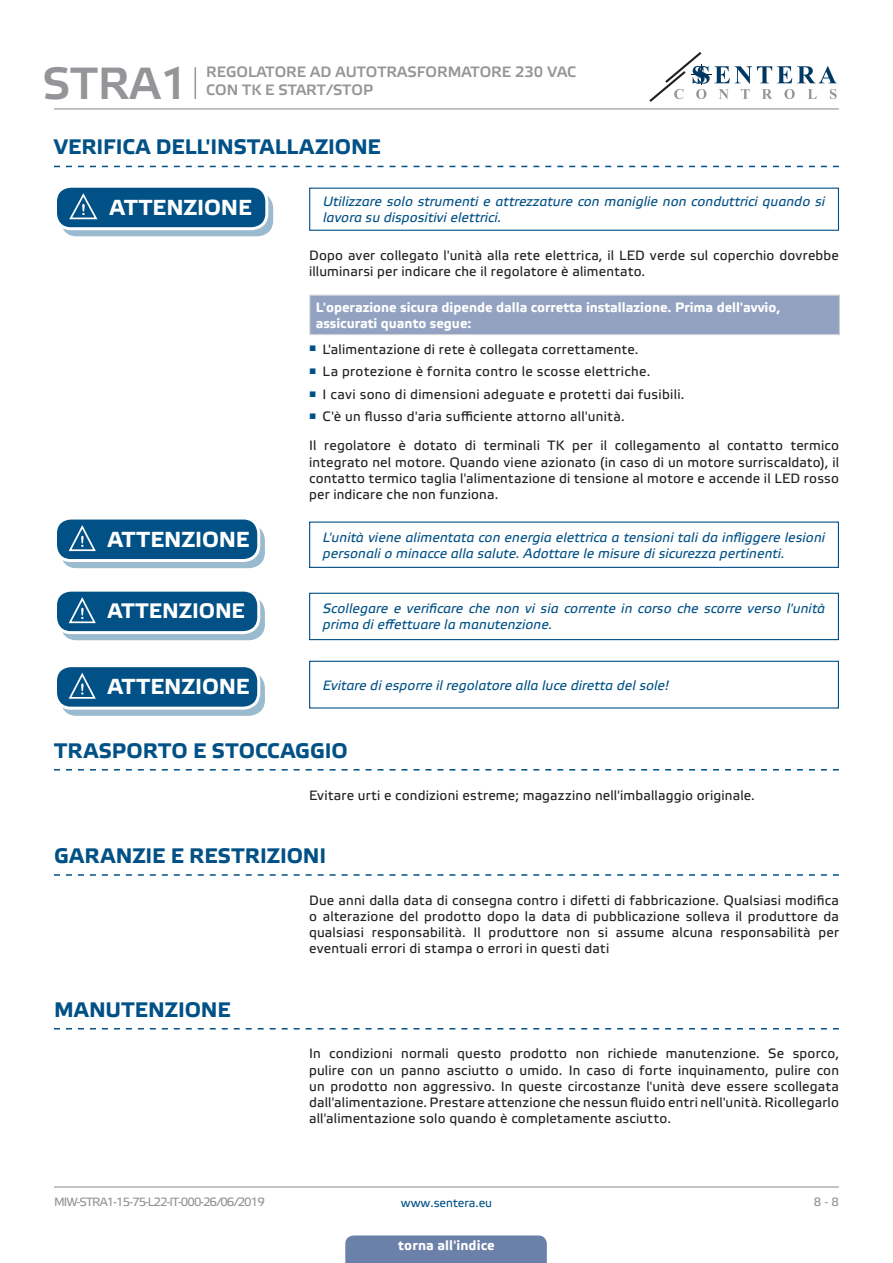
<style>
.page{position:relative;width:893px;height:1263px;background:#fff}
.page>*{position:absolute;margin:0;border:0;box-sizing:border-box;transform-origin:0 0}
.t1{font:45px "Etelka Medium Pro";color:#939598}
.t2{font:700 21.75px "Etelka Text Pro";color:#fff}
.t3{font:700 21px "Etelka Text Pro";letter-spacing:.005em;color:#015186}
.t4{font:700 21px "Etelka Text Pro";color:#fff}
.t5{font:15px "Etelka Medium Pro";color:#939598}
.body{font:13.5px/16.2px "Etelka Text Pro";letter-spacing:.015em;color:#231f20;text-align:justify}
.Attention_text{font:italic 13.5px/16.2px "Etelka Text Pro";letter-spacing:.01em;color:#015186}
.Table_main_heading{font:700 13.5px/16.2px "Etelka Text Pro";color:#fff}
.t6{font:12px "Etelka Text Pro";letter-spacing:-.07em;color:#939598}
.t7{font:12px "Etelka Text Pro";color:#015186}
</style>
<div class="page">
<hr style="left:54px;top:108px;width:785px;height:1px;background:#939598">
<hr style="left:54px;top:1186px;width:785px;height:1px;background:#939598">
<svg style="left:649px;top:52px;width:188px;height:50px"></svg>
<div style="left:345px;top:1235px;width:202px;height:28px;background:#6c81aa"></div>
<hr style="left:195px;top:67px;width:1px;height:32px;background:#939598">
<svg style="left:54px;top:166px;width:785px;height:1px"></svg>
<svg style="left:61px;top:193px;width:212px;height:43px"></svg>
<div style="left:61px;top:193px;width:212px;height:43px;border:1px solid #015186;border-radius:15px"></div>
<div style="left:56px;top:186px;width:211px;height:43px;background:#015186;border-radius:15px"></div>
<div style="left:54px;top:185px;width:214px;height:45px;border:3px solid #fff;border-radius:15px"></div>
<svg style="left:68px;top:193px;width:43px;height:44px"></svg>
<div style="left:309px;top:188px;width:530px;height:43px;border:1px solid #015186"></div>
<div style="left:310px;top:295px;width:529px;height:40px;background:#94a2c2"></div>
<hr style="left:309px;top:295px;width:1px;height:39px;background:#dcdddf">
<hr style="left:309px;top:295px;width:531px;height:1px;background:#dcdddf">
<hr style="left:309px;top:334px;width:531px;height:1px;background:#dcdddf">
<hr style="left:839px;top:295px;width:1px;height:39px;background:#d1d2d4">
<div style="left:61px;top:525px;width:203px;height:42px;background:#9abacf;border-radius:15px"></div>
<div style="left:60px;top:524px;width:205px;height:44px;border:1px solid #015186;border-radius:15px"></div>
<div style="left:56px;top:518px;width:203px;height:42px;background:#015186;border-radius:15px"></div>
<div style="left:54px;top:516px;width:206px;height:46px;border:3px solid #fff;border-radius:15px"></div>
<svg style="left:67px;top:525px;width:41px;height:44px"></svg>
<div style="left:309px;top:521px;width:530px;height:47px;border:1px solid #015186"></div>
<svg style="left:54px;top:769px;width:785px;height:1px"></svg>
<svg style="left:54px;top:874px;width:785px;height:2px"></svg>
<svg style="left:54px;top:1028px;width:785px;height:1px"></svg>
<div style="left:61px;top:597px;width:203px;height:43px;background:#9abacf;border-radius:15px"></div>
<div style="left:60px;top:596px;width:205px;height:44px;border:1px solid #015186;border-radius:15px"></div>
<div style="left:56px;top:590px;width:203px;height:43px;background:#015186;border-radius:15px"></div>
<div style="left:54px;top:589px;width:206px;height:45px;border:3px solid #fff;border-radius:15px"></div>
<svg style="left:67px;top:597px;width:41px;height:44px"></svg>
<div style="left:309px;top:593px;width:530px;height:47px;border:1px solid #015186"></div>
<div style="left:61px;top:673px;width:203px;height:42px;background:#9abacf;border-radius:15px"></div>
<div style="left:60px;top:672px;width:205px;height:44px;border:1px solid #015186;border-radius:15px"></div>
<div style="left:56px;top:666px;width:203px;height:42px;background:#015186;border-radius:15px"></div>
<div style="left:54px;top:664px;width:206px;height:46px;border:3px solid #fff;border-radius:15px"></div>
<svg style="left:67px;top:672px;width:41px;height:44px"></svg>
<div style="left:309px;top:661px;width:530px;height:47px;border:1px solid #015186"></div>
<h1 class="t1" style="left:43px;top:59px;width:148px">STRA1</h1>
<p class="t5" style="left:206px;top:64px;width:371px">REGOLATORE AD AUTOTRASFORMATORE 230 VAC</p>
<p class="t5" style="left:206px;top:82px;width:168px">CON TK E START/STOP</p>
<p class="t3" style="left:54px;top:136px;width:328px">VERIFICA DELL'INSTALLAZIONE</p>
<p class="t2" style="left:110px;top:195px;width:143px">ATTENZIONE</p>
<p class="Attention_text" style="left:323px;top:194px;width:504px">Utilizzare solo strumenti e attrezzature con maniglie non conduttrici quando si lavora su dispositivi elettrici.</p>
<p class="body" style="left:309px;top:248px;width:531px">Dopo aver collegato l'unità alla rete elettrica, il LED verde sul coperchio dovrebbe illuminarsi per indicare che il regolatore è alimentato.</p>
<p class="Table_main_heading" style="left:316px;top:300px;width:466px">L'operazione sicura dipende dalla corretta installazione. Prima dell'avvio, assicurati quanto segue:</p>
<p class="body" style="left:309px;top:342px;width:331px"><sup>■</sup> L'alimentazione di rete è collegata correttamente.</p>
<p class="body" style="left:309px;top:364px;width:343px"><sup>■</sup> La protezione è fornita contro le scosse elettriche.</p>
<p class="body" style="left:309px;top:387px;width:377px"><sup>■</sup> I cavi sono di dimensioni adeguate e protetti dai fusibili.</p>
<p class="body" style="left:309px;top:409px;width:317px"><sup>■</sup> C'è un flusso d'aria sufficiente attorno all'unità.</p>
<p class="body" style="left:309px;top:438px;width:531px">Il regolatore è dotato di terminali TK per il collegamento al contatto termico integrato nel motore. Quando viene azionato (in caso di un motore surriscaldato), il contatto termico taglia l'alimentazione di tensione al motore e accende il LED rosso per indicare che non funziona.</p>
<p class="t2" style="left:108px;top:527px;width:143px">ATTENZIONE</p>
<p class="Attention_text" style="left:323px;top:530px;width:504px">L'unità viene alimentata con energia elettrica a tensioni tali da infliggere lesioni personali o minacce alla salute. Adottare le misure di sicurezza pertinenti.</p>
<p class="t4" style="left:108px;top:599px;width:138px">ATTENZIONE</p>
<p class="Attention_text" style="left:323px;top:601px;width:504px">Scollegare e verificare che non vi sia corrente in corso che scorre verso l'unità prima di effettuare la manutenzione.</p>
<p class="t2" style="left:108px;top:675px;width:143px">ATTENZIONE</p>
<p class="Attention_text" style="left:323px;top:677px;width:348px">Evitare di esporre il regolatore alla luce diretta del sole!</p>
<p class="t3" style="left:54px;top:739px;width:295px">TRASPORTO E STOCCAGGIO</p>
<p class="body" style="left:309px;top:787px;width:447px">Evitare urti e condizioni estreme; magazzino nell'imballaggio originale.</p>
<p class="t3" style="left:54px;top:844px;width:274px">GARANZIE E RESTRIZIONI</p>
<p class="body" style="left:309px;top:893px;width:531px">Due anni dalla data di consegna contro i difetti di fabbricazione. Qualsiasi modifica o alterazione del prodotto dopo la data di pubblicazione solleva il produttore da qualsiasi responsabilità. Il produttore non si assume alcuna responsabilità per eventuali errori di stampa o errori in questi dati</p>
<p class="t3" style="left:54px;top:998px;width:178px">MANUTENZIONE</p>
<p class="body" style="left:309px;top:1046px;width:531px">In condizioni normali questo prodotto non richiede manutenzione. Se sporco, pulire con un panno asciutto o umido. In caso di forte inquinamento, pulire con un prodotto non aggressivo. In queste circostanze l'unità deve essere scollegata dall'alimentazione. Prestare attenzione che nessun fluido entri nell'unità. Ricollegarlo all'alimentazione solo quando è completamente asciutto.</p>
<p class="t6" style="left:54px;top:1195px;width:213px">MIW-STRA1-15-75-L22-IT-000 - 26 / 06 / 2019</p>
<p class="t7" style="left:401px;top:1196px;width:93px">www.sentera.eu</p>
<p class="t6" style="left:814px;top:1195px;width:27px">8 - 8</p>
<p class="Table_main_heading" style="left:398px;top:1238px;width:98px">torna all'indice</p>
</div>
